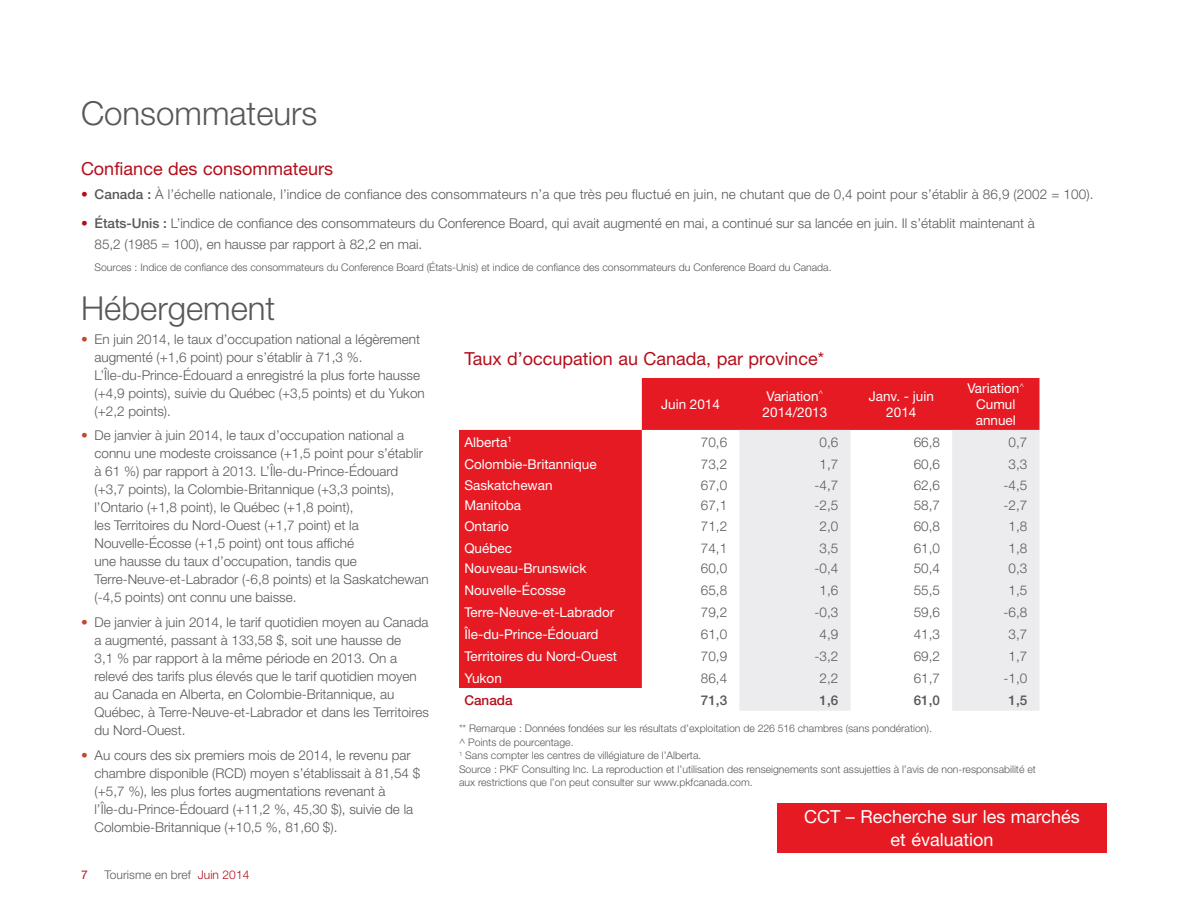
<style>
.page{position:relative;width:1188px;height:918px;background:#fff}
.page>*{position:absolute;margin:0;border:0;box-sizing:border-box;transform-origin:0 0}
.t1{font:300 33px "Helvetica Neue LT Pro";color:#57585a}
.t2{font:18px "Helvetica Neue LT Pro";color:#b50e1a}
.t3{font:18px/22.5px "Helvetica Neue LT Pro";color:#fff;text-align:center}
.t4{font:300 13.5px/18px "Helvetica Neue LT Pro";color:#57585a}
.t5{font:13.5px/15.8px "Helvetica Neue LT Pro";color:#fff;text-align:center}
.t6{font:500 13.5px "Helvetica Neue LT Pro";color:#57585a}
.t7{font:500 13.5px "Helvetica Neue LT Pro";color:#b50e1a}
.t8{font:300 12px "Helvetica Neue LT Pro";letter-spacing:.005em;color:#57585a}
.t9{font:12px "Helvetica Neue LT Pro";color:#b50e1a}
.t10{font:300 10.5px/13.5px "Helvetica Neue LT Pro";color:#57585a}
.s1{color:#b50e1a}
.s2{font-weight:500}
.s3{color:#c24735}
</style>
<div class="page">
<svg style="left:459px;top:378px;width:581px;height:310px;fill:#e51a23"></svg>
<svg style="left:739px;top:430px;width:301px;height:281px;fill:#ececee"></svg>
<div style="left:777px;top:803px;width:330px;height:50px;background:#e51a23"></div>
<h1 class="t1" style="left:81px;top:93px;width:238px">Consommateurs</h1>
<h2 class="t2" style="left:81px;top:157px;width:254px">Confiance des consommateurs</h2>
<p class="t4" style="left:81px;top:185px;width:1014px"><span class="s1">•</span> <span class="s2">Canada :</span> À l’échelle nationale, l’indice de confiance des consommateurs n’a que très peu fluctué en juin, ne chutant que de 0,4 point pour s’établir à 86,9 (2002 = 100).</p>
<p class="t4" style="left:95px;top:213px;width:942px;line-height:20.2px;text-indent:-14px"><span class="s1">•</span> <span class="s2">États-Unis :</span> L’indice de confiance des consommateurs du Conference Board, qui avait augmenté en mai, a continué sur sa lancée en juin. Il s’établit maintenant à<br>85,2 (1985 = 100), en hausse par rapport à 82,2 en mai.</p>
<p class="t10" style="left:95px;top:260px;width:739px">Sources : Indice de confiance des consommateurs du Conference Board (États-Unis) et indice de confiance des consommateurs du Conference Board du Canada.</p>
<h1 class="t1" style="left:81px;top:288px;width:196px">Hébergement</h1>
<p class="t4" style="left:95px;top:330px;width:332px;text-indent:-14px"><span class="s3">•</span> En juin 2014, le taux d’occupation national a légèrement augmenté (+1,6 point) pour s’établir à 71,3 %.<br>L’Île‑du‑Prince-Édouard a enregistré la plus forte hausse (+4,9 points), suivie du Québec (+3,5 points) et du Yukon (+2,2 points).</p>
<p class="t4" style="left:95px;top:426px;width:336px;text-indent:-14px"><span class="s3">•</span> De janvier à juin 2014, le taux d’occupation national a connu une modeste croissance (+1,5 point pour s’établir à 61 %) par rapport à 2013. L’Île‑du‑Prince‑Édouard (+3,7 points), la Colombie‑Britannique (+3,3 points), l’Ontario (+1,8 point), le Québec (+1,8 point),<br>les Territoires du Nord-Ouest (+1,7 point) et la Nouvelle‑Écosse (+1,5 point) ont tous affiché<br>une hausse du taux d’occupation, tandis que Terre‑Neuve‑et‑Labrador (-6,8 points) et la Saskatchewan (-4,5 points) ont connu une baisse.</p>
<p class="t4" style="left:95px;top:613px;width:336px;text-indent:-14px"><span class="s3">•</span> De janvier à juin 2014, le tarif quotidien moyen au Canada a augmenté, passant à 133,58 $, soit une hausse de<br>3,1 % par rapport à la même période en 2013. On a relevé des tarifs plus élevés que le tarif quotidien moyen au Canada en Alberta, en Colombie‑Britannique, au Québec, à Terre‑Neuve‑et‑Labrador et dans les Territoires du Nord-Ouest.</p>
<p class="t4" style="left:95px;top:746px;width:327px;text-indent:-14px"><span class="s3">•</span> Au cours des six premiers mois de 2014, le revenu par chambre disponible (RCD) moyen s’établissait à 81,54 $ (+5,7 %), les plus fortes augmentations revenant à l’Île-du-Prince-Édouard (+11,2 %, 45,30 $), suivie de la Colombie-Britannique (+10,5 %, 81,60 $).</p>
<p class="t9" style="left:81px;top:867px;width:8px">7</p>
<p class="t8" style="left:104px;top:867px;width:146px">Tourisme en bref <span class="s1">Juin 2014</span></p>
<h2 class="t2" style="left:464px;top:347px;width:361px">Taux d’occupation au Canada, par province*</h2>
<p class="t5" style="left:661px;top:396px;width:60px">Juin 2014</p>
<p class="t5" style="left:763px;top:388px;width:66px;text-align:left">Variation<sup>^<br></sup>2014/2013</p>
<p class="t5" style="left:869px;top:388px;width:67px">Janv. - juin<br>2014</p>
<p class="t5" style="left:967px;top:380px;width:58px">Variation<sup>^<br></sup>Cumul annuel</p>
<p class="t5" style="left:464px;top:434px;width:49px">Alberta<sup>1</sup></p>
<p class="t4" style="left:701px;top:432px;width:28px">70,6</p>
<p class="t4" style="left:820px;top:432px;width:20px">0,6</p>
<p class="t4" style="left:914px;top:432px;width:28px">66,8</p>
<p class="t4" style="left:1009px;top:432px;width:20px">0,7</p>
<p class="t5" style="left:464px;top:456px;width:134px">Colombie-Britannique</p>
<p class="t4" style="left:701px;top:454px;width:28px">73,2</p>
<p class="t4" style="left:820px;top:454px;width:20px">1,7</p>
<p class="t4" style="left:914px;top:454px;width:28px">60,6</p>
<p class="t4" style="left:1009px;top:454px;width:20px">3,3</p>
<p class="t5" style="left:464px;top:477px;width:90px">Saskatchewan</p>
<p class="t4" style="left:701px;top:476px;width:28px">67,0</p>
<p class="t4" style="left:815px;top:476px;width:25px">-4,7</p>
<p class="t4" style="left:914px;top:476px;width:28px">62,6</p>
<p class="t4" style="left:1004px;top:476px;width:25px">-4,5</p>
<p class="t5" style="left:464px;top:497px;width:58px">Manitoba</p>
<p class="t4" style="left:701px;top:496px;width:28px">67,1</p>
<p class="t4" style="left:815px;top:496px;width:25px">-2,5</p>
<p class="t4" style="left:914px;top:496px;width:28px">58,7</p>
<p class="t4" style="left:1004px;top:496px;width:25px">-2,7</p>
<p class="t5" style="left:464px;top:518px;width:46px">Ontario</p>
<p class="t4" style="left:701px;top:517px;width:28px">71,2</p>
<p class="t4" style="left:820px;top:517px;width:20px">2,0</p>
<p class="t4" style="left:914px;top:517px;width:28px">60,8</p>
<p class="t4" style="left:1009px;top:517px;width:20px">1,8</p>
<p class="t5" style="left:464px;top:540px;width:49px">Québec</p>
<p class="t4" style="left:701px;top:539px;width:28px">74,1</p>
<p class="t4" style="left:820px;top:539px;width:20px">3,5</p>
<p class="t4" style="left:914px;top:539px;width:28px">61,0</p>
<p class="t4" style="left:1009px;top:539px;width:20px">1,8</p>
<p class="t5" style="left:464px;top:560px;width:123px">Nouveau-Brunswick</p>
<p class="t4" style="left:701px;top:559px;width:28px">60,0</p>
<p class="t4" style="left:815px;top:559px;width:25px">-0,4</p>
<p class="t4" style="left:914px;top:559px;width:28px">50,4</p>
<p class="t4" style="left:1009px;top:559px;width:20px">0,3</p>
<p class="t5" style="left:464px;top:582px;width:103px">Nouvelle-Écosse</p>
<p class="t4" style="left:701px;top:581px;width:28px">65,8</p>
<p class="t4" style="left:820px;top:581px;width:20px">1,6</p>
<p class="t4" style="left:914px;top:581px;width:28px">55,5</p>
<p class="t4" style="left:1009px;top:581px;width:20px">1,5</p>
<p class="t5" style="left:464px;top:604px;width:152px">Terre-Neuve-et-Labrador</p>
<p class="t4" style="left:701px;top:603px;width:28px">79,2</p>
<p class="t4" style="left:815px;top:603px;width:25px">-0,3</p>
<p class="t4" style="left:914px;top:603px;width:28px">59,6</p>
<p class="t4" style="left:1004px;top:603px;width:25px">-6,8</p>
<p class="t5" style="left:464px;top:626px;width:136px">Île-du-Prince-Édouard</p>
<p class="t4" style="left:701px;top:625px;width:28px">61,0</p>
<p class="t4" style="left:820px;top:625px;width:20px">4,9</p>
<p class="t4" style="left:914px;top:625px;width:28px">41,3</p>
<p class="t4" style="left:1009px;top:625px;width:20px">3,7</p>
<p class="t5" style="left:464px;top:648px;width:154px">Territoires du Nord-Ouest</p>
<p class="t4" style="left:701px;top:647px;width:28px">70,9</p>
<p class="t4" style="left:815px;top:647px;width:25px">-3,2</p>
<p class="t4" style="left:914px;top:647px;width:28px">69,2</p>
<p class="t4" style="left:1009px;top:647px;width:20px">1,7</p>
<p class="t5" style="left:464px;top:670px;width:39px">Yukon</p>
<p class="t4" style="left:701px;top:669px;width:28px">86,4</p>
<p class="t4" style="left:820px;top:669px;width:20px">2,2</p>
<p class="t4" style="left:914px;top:669px;width:28px">61,7</p>
<p class="t4" style="left:1004px;top:669px;width:25px">-1,0</p>
<p class="t7" style="left:464px;top:692px;width:50px">Canada</p>
<p class="t6" style="left:701px;top:692px;width:28px">71,3</p>
<p class="t6" style="left:820px;top:692px;width:20px">1,6</p>
<p class="t6" style="left:914px;top:692px;width:28px">61,0</p>
<p class="t6" style="left:1009px;top:692px;width:20px">1,5</p>
<p class="t10" style="left:459px;top:721px;width:579px">** Remarque : Données fondées sur les résultats d’exploitation de 226 516 chambres (sans pondération).<br>^ Points de pourcentage.<br><sup>1</sup> Sans compter les centres de villégiature de l’Alberta.<br>Source : PKF Consulting Inc. La reproduction et l’utilisation des renseignements sont assujetties à l’avis de non-responsabilité et aux restrictions que l’on peut consulter sur www.pkfcanada.com.</p>
<h2 class="t3" style="left:804px;top:805px;width:277px">CCT – Recherche sur les marchés et évaluation</h2>
</div>
